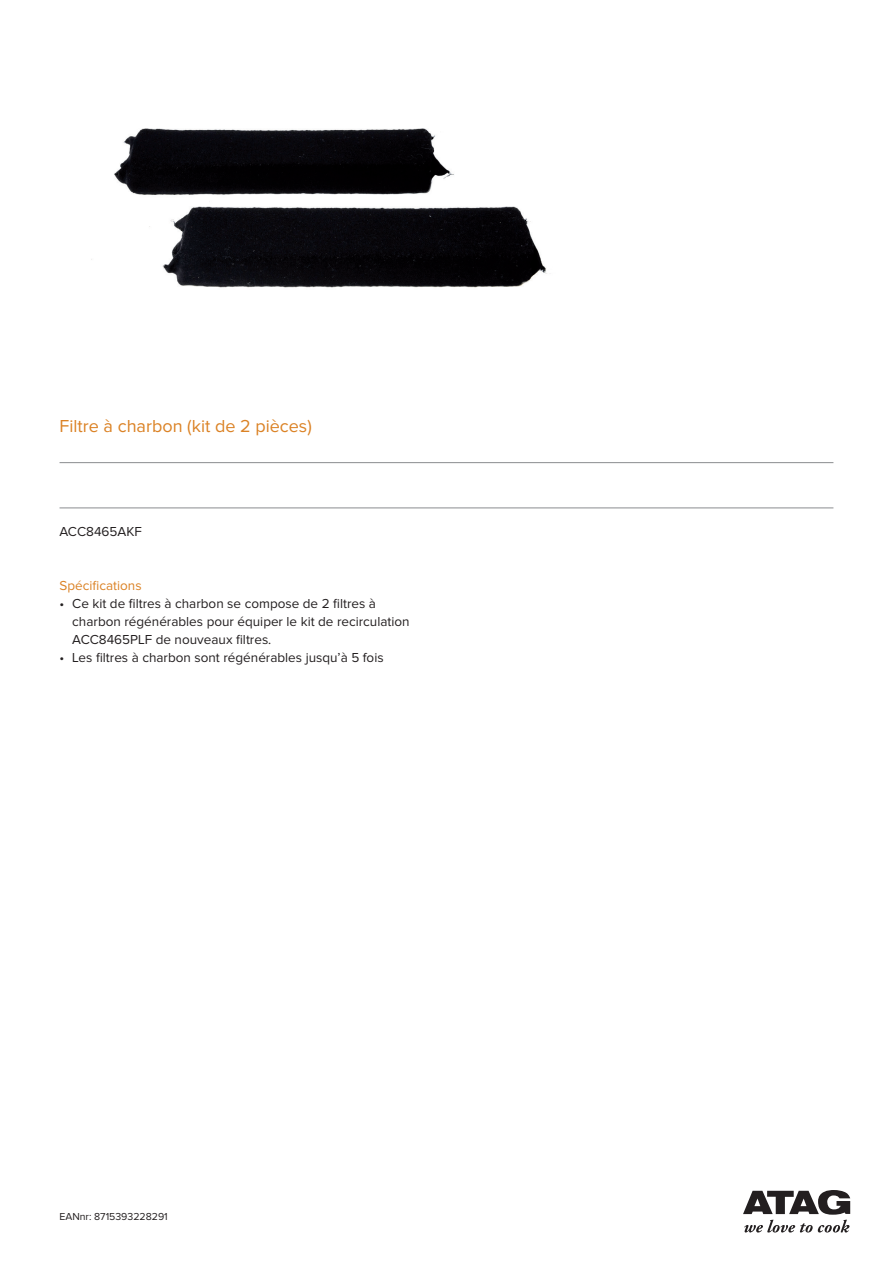
<style>
.page{position:relative;width:893px;height:1263px;background:#fff}
.page>*{position:absolute;margin:0;border:0;box-sizing:border-box;transform-origin:0 0}
.t1{font:18px "Proxima Nova";color:#db8225}
.t2{font:13.5px/18px "Proxima Nova";color:#231f20}
.t3{font:13.5px "Proxima Nova";color:#db8225}
.t4{font:10.5px "Proxima Nova";color:#231f20}
</style>
<div class="page">
<hr style="left:60px;top:462px;width:773px;height:1px;background:#8a8c8f">
<hr style="left:60px;top:508px;width:773px;height:1px;background:#8a8c8f">
<svg style="left:743px;top:1190px;width:107px;height:42px"></svg>
<img style="left:91px;top:128px;width:456px;height:160px">
<h1 class="t1" style="left:60px;top:418px;width:254px">Filtre à charbon (kit de 2 pièces)</h1>
<p class="t2" style="left:60px;top:523px;width:84px">ACC8465AKF</p>
<p class="t3" style="left:60px;top:579px;width:84px">Spécifications</p>
<p class="t2" style="left:72px;top:595px;width:339px;text-indent:-13px">• Ce kit de filtres à charbon se compose de 2 filtres à charbon régénérables pour équiper le kit de recirculation<br>ACC8465PLF de nouveaux filtres.</p>
<p class="t2" style="left:60px;top:649px;width:326px">• Les filtres à charbon sont régénérables jusqu’à 5 fois</p>
<p class="t4" style="left:60px;top:1212px;width:110px">EANnr: 8715393228291</p>
</div>
